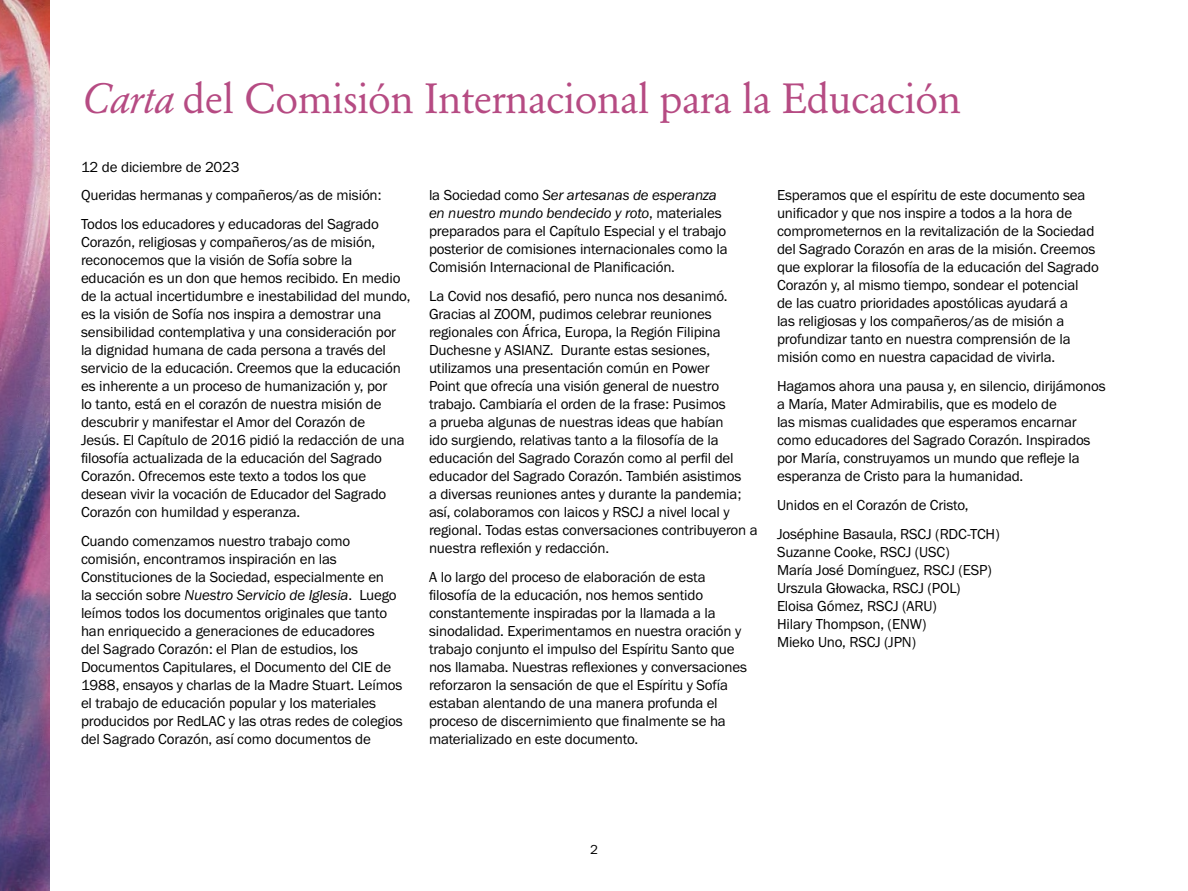
<style>
.page{position:relative;width:1188px;height:891px;background:#fff}
.page>*{position:absolute;margin:0;border:0;box-sizing:border-box;transform-origin:0 0}
.t1{font:42px "Garamond BE";letter-spacing:-.01em;color:#b64b83}
.t2{font:15px/18px "Franklin Gothic URW Boo";letter-spacing:-.01em;color:#000}
.t3{font:15px/18px "Franklin Gothic URW Boo Ita";letter-spacing:-.01em;color:#000}
.t4{font:13.5px "Franklin Gothic URW Boo";color:#000}
.s1{font-style:italic}
.s2{font-family:"Franklin Gothic URW Boo"}
</style>
<div class="page">
<img style="left:0;top:0;width:49px;height:891px">
<h1 class="t1" style="left:81px;top:74px;width:882px"><span class="s1">Carta</span> del Comisión Internacional para la Educación</h1>
<p class="t2" style="left:81px;top:152px;width:302px;line-height:28.8px">12 de diciembre de 2023<br>Queridas hermanas y compañeros/as de misión:<br>Todos los educadores y educadoras del Sagrado</p>
<p class="t2" style="left:81px;top:233px;width:331px">Corazón, religiosas y compañeros/as de misión, reconocemos que la visión de Sofía sobre la educación es un don que hemos recibido. En medio de la actual incertidumbre e inestabilidad del mundo, es la visión de Sofía nos inspira a demostrar una sensibilidad contemplativa y una consideración por la dignidad humana de cada persona a través del servicio de la educación. Creemos que la educación es inherente a un proceso de humanización y, por<br>lo tanto, está en el corazón de nuestra misión de descubrir y manifestar el Amor del Corazón de<br>Jesús. El Capítulo de 2016 pidió la redacción de una filosofía actualizada de la educación del Sagrado Corazón. Ofrecemos este texto a todos los que desean vivir la vocación de Educador del Sagrado Corazón con humildad y esperanza.</p>
<p class="t2" style="left:81px;top:532px;width:305px">Cuando comenzamos nuestro trabajo como comisión, encontramos inspiración en las<br>Constituciones de la Sociedad, especialmente en</p>
<p class="t3" style="left:81px;top:586px;width:317px"><span class="s2">la sección sobre</span> Nuestro Servicio de Iglesia<span class="s2">. Luego</span></p>
<p class="t2" style="left:81px;top:604px;width:323px">leímos todos los documentos originales que tanto han enriquecido a generaciones de educadores<br>del Sagrado Corazón: el Plan de estudios, los Documentos Capitulares, el Documento del CIE de 1988, ensayos y charlas de la Madre Stuart. Leímos el trabajo de educación popular y los materiales producidos por RedLAC y las otras redes de colegios del Sagrado Corazón, así como documentos de</p>
<p class="t2" style="left:777px;top:186px;width:323px">Esperamos que el espíritu de este documento sea unificador y que nos inspire a todos a la hora de comprometernos en la revitalización de la Sociedad del Sagrado Corazón en aras de la misión. Creemos que explorar la filosofía de la educación del Sagrado Corazón y, al mismo tiempo, sondear el potencial<br>de las cuatro prioridades apostólicas ayudará a<br>las religiosas y los compañeros/as de misión a profundizar tanto en nuestra comprensión de la misión como en nuestra capacidad de vivirla.</p>
<p class="t2" style="left:777px;top:377px;width:330px">Hagamos ahora una pausa y, en silencio, dirijámonos a María, Mater Admirabilis, que es modelo de<br>las mismas cualidades que esperamos encarnar como educadores del Sagrado Corazón. Inspirados por María, construyamos un mundo que refleje la esperanza de Cristo para la humanidad.</p>
<p class="t2" style="left:777px;top:490px;width:224px;line-height:28.8px">Unidos en el Corazón de Cristo,<br>Joséphine Basaula, RSCJ (RDC-TCH)</p>
<p class="t2" style="left:777px;top:542px;width:216px">Suzanne Cooke, RSCJ (USC)<br>María José Domínguez, RSCJ (ESP)<br>Urszula Głowacka, RSCJ (POL)<br>Eloisa Gómez, RSCJ (ARU)<br>Hilary Thompson, (ENW)<br>Mieko Uno, RSCJ (JPN)</p>
<p class="t3" style="left:429px;top:186px;width:294px"><span class="s2">la Sociedad como</span> Ser artesanas de esperanza en nuestro mundo bendecido y roto<span class="s2">, materiales</span></p>
<p class="t2" style="left:429px;top:222px;width:300px;text-align:justify">preparados para el Capítulo Especial y el trabajo posterior de comisiones internacionales como la Comisión Internacional de Planificación.</p>
<p class="t2" style="left:429px;top:287px;width:330px">La Covid nos desafió, pero nunca nos desanimó.<br>Gracias al ZOOM, pudimos celebrar reuniones regionales con África, Europa, la Región Filipina Duchesne y ASIANZ. Durante estas sesiones, utilizamos una presentación común en Power<br>Point que ofrecía una visión general de nuestro trabajo. Cambiaría el orden de la frase: Pusimos<br>a prueba algunas de nuestras ideas que habían<br>ido surgiendo, relativas tanto a la filosofía de la educación del Sagrado Corazón como al perfil del educador del Sagrado Corazón. También asistimos<br>a diversas reuniones antes y durante la pandemia; así, colaboramos con laicos y RSCJ a nivel local y regional. Todas estas conversaciones contribuyeron a nuestra reflexión y redacción.</p>
<p class="t2" style="left:429px;top:568px;width:320px">A lo largo del proceso de elaboración de esta filosofía de la educación, nos hemos sentido constantemente inspiradas por la llamada a la sinodalidad. Experimentamos en nuestra oración y trabajo conjunto el impulso del Espíritu Santo que nos llamaba. Nuestras reflexiones y conversaciones reforzaron la sensación de que el Espíritu y Sofía estaban alentando de una manera profunda el proceso de discernimiento que finalmente se ha materializado en este documento.</p>
<p class="t4" style="left:590px;top:841px;width:9px">2</p>
</div>
